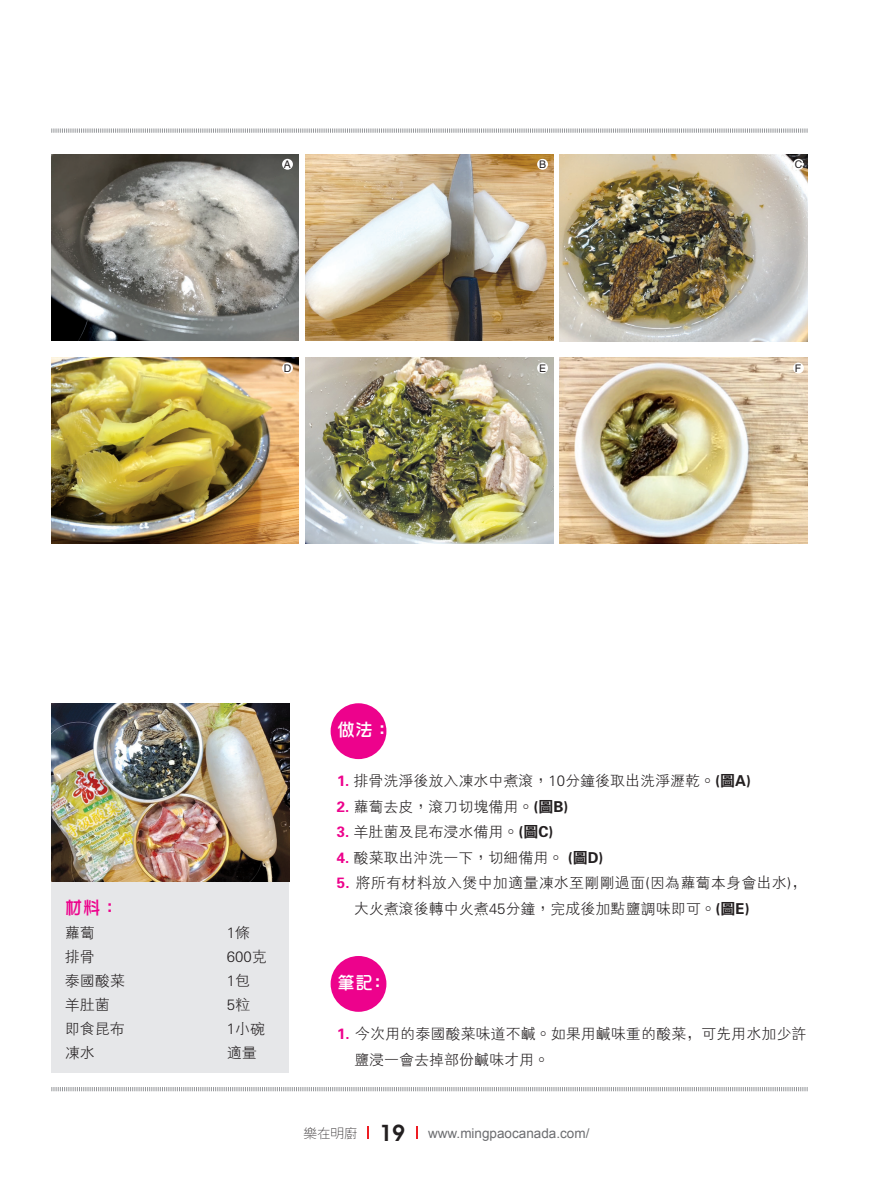
<style>
.page{position:relative;width:876px;height:1187px;background:#fff}
.page>*{position:absolute;margin:0;border:0;box-sizing:border-box;transform-origin:0 0}
.t1{font:18px "DF Hua Zong W5 WINP BF";color:#fff}
.t2{font:18px "DF Hua Zong W5 WINP BF";color:#ed028c}
.t3{font:15px/25.5px "FZXH1 B B51 0";color:#231f20}
.t4{font:13.5px "Arial";color:#6c6d70}
.t5{font:10.5px "FZHTB B51 0";color:#231f20}
.s1{font-family:"FZH4 B B51 0";color:#ed028c}
.s2{font-family:"FZH4 B B51 0"}
.s3{font-family:"FZYXB B51 0";color:#231f20}
.s4{font-family:"Avant Garde IT Cby BT";font-weight:600;font-size:22.5px;color:#231f20}
.s5{font-family:"Avant Garde IT Cby BT";font-weight:600;font-size:22.5px;color:#fff}
</style>
<div class="page">
<svg style="left:368px;top:1126px;width:1px;height:12px"></svg>
<svg style="left:51px;top:1087px;width:757px;height:4px"></svg>
<svg style="left:51px;top:128px;width:757px;height:5px"></svg>
<svg style="left:416px;top:1126px;width:2px;height:13px"></svg>
<div style="left:51px;top:879px;width:238px;height:193px;background:#e6e7e9"></div>
<div style="left:331px;top:703px;width:55px;height:56px;background:#ed028c;border-radius:50%"></div>
<div style="left:331px;top:955px;width:55px;height:56px;background:#ed028c;border-radius:50%"></div>
<img style="left:51px;top:703px;width:238px;height:178px">
<img style="left:51px;top:155px;width:248px;height:185px">
<img style="left:306px;top:155px;width:247px;height:185px">
<img style="left:560px;top:155px;width:247px;height:186px">
<img style="left:51px;top:357px;width:248px;height:186px">
<img style="left:306px;top:357px;width:247px;height:186px">
<img style="left:560px;top:357px;width:247px;height:186px">
<div style="left:282px;top:159px;width:11px;height:11px;background:#fff;border-radius:50%"></div>
<div style="left:282px;top:362px;width:11px;height:11px;background:#fff;border-radius:50%"></div>
<div style="left:537px;top:159px;width:11px;height:11px;background:#fff;border-radius:50%"></div>
<div style="left:537px;top:362px;width:11px;height:11px;background:#fff;border-radius:50%"></div>
<div style="left:793px;top:159px;width:11px;height:11px;background:#fff;border-radius:50%"></div>
<div style="left:793px;top:362px;width:11px;height:11px;background:#fff;border-radius:50%"></div>
<p class="t5" style="left:284px;top:157px;width:8px">A</p>
<p class="t5" style="left:284px;top:360px;width:9px">D</p>
<p class="t5" style="left:539px;top:157px;width:8px">B</p>
<p class="t5" style="left:539px;top:360px;width:8px">E</p>
<p class="t5" style="left:795px;top:157px;width:15px">C3</p>
<p class="t5" style="left:795px;top:360px;width:8px">F</p>
<p class="t2" style="left:65px;top:898px;width:55px">材料：</p>
<p class="t3" style="left:65px;top:920px;width:31px">蘿蔔</p>
<p class="t3" style="left:227px;top:920px;width:25px">1條</p>
<p class="t3" style="left:65px;top:944px;width:31px">排骨</p>
<p class="t3" style="left:227px;top:944px;width:41px">600克</p>
<p class="t3" style="left:65px;top:968px;width:61px">泰國酸菜</p>
<p class="t3" style="left:227px;top:968px;width:25px">1包</p>
<p class="t3" style="left:65px;top:992px;width:46px">羊肚菌</p>
<p class="t3" style="left:227px;top:992px;width:25px">5粒</p>
<p class="t3" style="left:65px;top:1016px;width:61px">即食昆布</p>
<p class="t3" style="left:227px;top:1016px;width:40px">1小碗</p>
<p class="t3" style="left:65px;top:1040px;width:31px">凍水</p>
<p class="t3" style="left:227px;top:1040px;width:31px">適量</p>
<p class="t1" style="left:337px;top:720px;width:55px">做法：</p>
<p class="t3" style="left:337px;top:768px;width:416px"><span class="s1">1.</span> 排骨洗淨後放入凍水中煮滾，10分鐘後取出洗淨瀝乾。<span class="s2">(圖A)</span></p>
<p class="t3" style="left:337px;top:794px;width:233px"><span class="s1">2.</span> 蘿蔔去皮，滾刀切塊備用。<span class="s2">(圖B)</span></p>
<p class="t3" style="left:337px;top:819px;width:218px"><span class="s1">3.</span> 羊肚菌及昆布浸水備用。<span class="s2">(圖C)</span></p>
<p class="t3" style="left:337px;top:845px;width:268px"><span class="s1">4.</span> 酸菜取出沖洗一下，切細備用。 <span class="s2">(圖D)</span></p>
<p class="t3" style="left:354px;top:870px;width:454px;text-indent:-17px"><span class="s1">5.</span> 將所有材料放入煲中加適量凍水至剛剛過面(因為蘿蔔本身會出水)﹐大火煮滾後轉中火煮45分鐘，完成後加點鹽調味即可。<span class="s2">(圖E)</span></p>
<p class="t1" style="left:337px;top:973px;width:55px">筆記﹕</p>
<p class="t3" style="left:354px;top:1021px;width:454px;text-indent:-17px"><span class="s1">1.</span> 今次用的泰國酸菜味道不鹹。如果用鹹味重的酸菜﹐可先用水加少許鹽浸一會去掉部份鹹味才用。</p>
<p class="t4" style="left:304px;top:1123px;width:287px"><span class="s3">樂在明廚</span> <span class="s4">19</span><span class="s5">12</span> www.mingpaocanada.com/</p>
</div>
